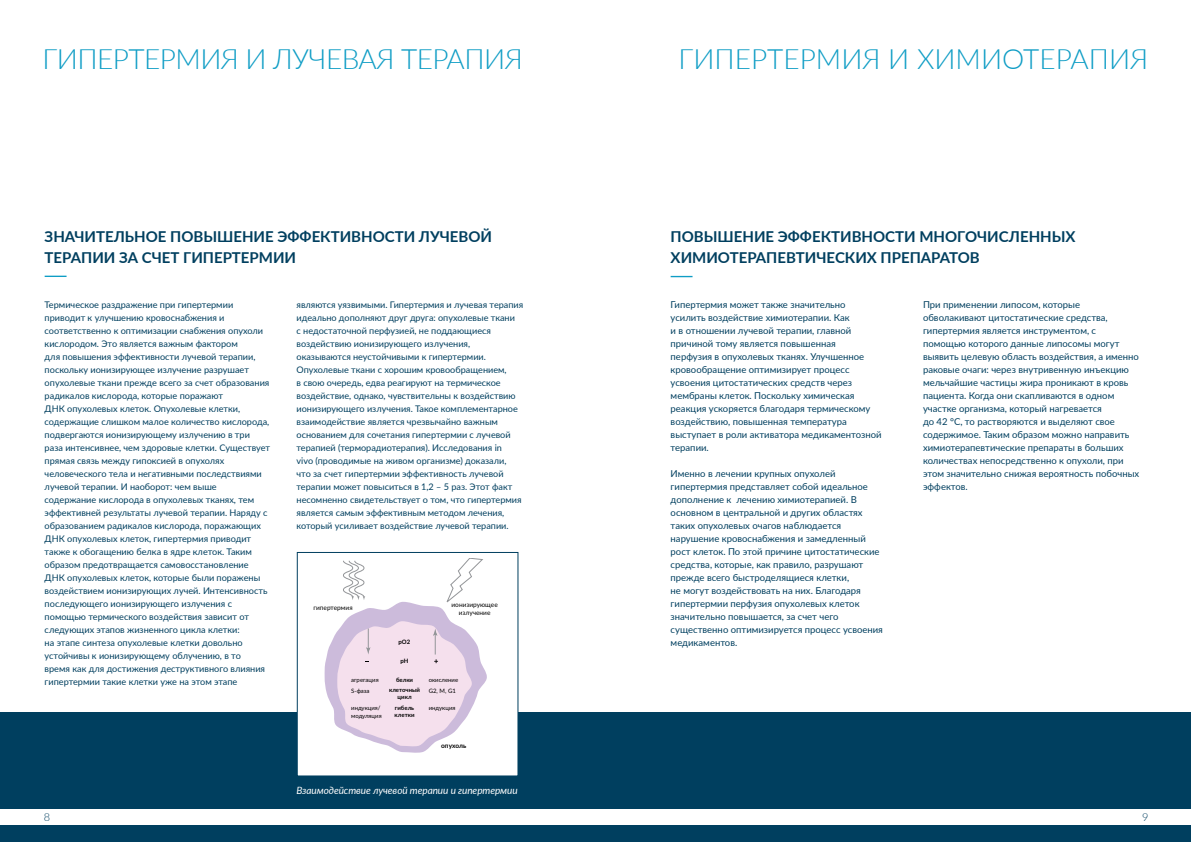
<style>
.page{position:relative;width:1191px;height:842px;background:#fff}
.page>*{position:absolute;margin:0;border:0;box-sizing:border-box;transform-origin:0 0}
.t1{font:300 28px "Lato";letter-spacing:-.02em;color:#0f9dc5}
.t2{font:300 28px "Lato";color:#0f9dc5}
.t3{font:700 15px/21px "Lato";color:#003f5f}
.t4{font:300 11px "Lato";color:#003f5f}
.t5{font:italic 10px "Lato";letter-spacing:-.005em;color:#fff}
.t6{font:9.5px/13px "Lato";color:#003f5f}
.t7{font:9.1px/13px "Lato";color:#003f5f}
.t8{font:6.5px/7.8px "Lato";color:#000;text-align:center}
.t9{font:700 6.5px "Lato";color:#000}
.t10{font:6px/10.6px "Lato";color:#000}
.t11{font:700 6px/10.6px "Lato";color:#000;text-align:center}
</style>
<div class="page">
<div style="left:0;top:712px;width:1191px;height:96px;background:#003f5f"></div>
<div style="left:297px;top:552px;width:221px;height:224px;background:#fff"></div>
<svg style="left:324px;top:558px;width:163px;height:195px"></svg>
<div style="left:297px;top:552px;width:221px;height:224px;border:1px solid #003f5f"></div>
<div style="left:0;top:825px;width:1191px;height:17px;background:#003f5f"></div>
<svg style="left:45px;top:276px;width:22px;height:1px"></svg>
<svg style="left:670px;top:276px;width:22px;height:1px"></svg>
<h1 class="t1" style="left:43px;top:40px;width:482px">ГИПЕРТЕРМИЯ И ЛУЧЕВАЯ ТЕРАПИЯ</h1>
<h1 class="t2" style="left:678px;top:40px;width:471px">ГИПЕРТЕРМИЯ И ХИМИОТЕРАПИЯ</h1>
<h2 class="t3" style="left:45px;top:226px;width:449px">ЗНАЧИТЕЛЬНОЕ ПОВЫШЕНИЕ ЭФФЕКТИВНОСТИ ЛУЧЕВОЙ<br>ТЕРАПИИ ЗА СЧЕТ ГИПЕРТЕРМИИ</h2>
<p class="t7" style="left:45px;top:298px;width:227px">Термическое раздражение при гипертермии приводит к улучшению кровоснабжения и соответственно к оптимизации снабжения опухоли кислородом. Это является важным фактором<br>для повышения эффективности лучевой терапии, поскольку ионизирующее излучение разрушает опухолевые ткани прежде всего за счет образования радикалов кислорода, которые поражают<br>ДНК опухолевых клеток. Опухолевые клетки, содержащие слишком малое количество кислорода, подвергаются ионизирующему излучению в три раза интенсивнее, чем здоровые клетки. Существует прямая связь между гипоксией в опухолях человеческого тела и негативными последствиями лучевой терапии. И наоборот: чем выше содержание кислорода в опухолевых тканях, тем эффективней результаты лучевой терапии. Наряду с образованием радикалов кислорода, поражающих ДНК опухолевых клеток, гипертермия приводит также к обогащению белка в ядре клеток. Таким образом предотвращается самовосстановление ДНК опухолевых клеток, которые были поражены воздействием ионизирующих лучей. Интенсивность последующего ионизирующего излучения с помощью термического воздействия зависит от следующих этапов жизненного цикла клетки:<br>на этапе синтеза опухолевые клетки довольно устойчивы к ионизирующему облучению, в то<br>время как для достижения деструктивного влияния гипертермии такие клетки уже на этом этапе</p>
<p class="t7" style="left:296px;top:298px;width:228px">являются уязвимыми. Гипертермия и лучевая терапия идеально дополняют друг друга: опухолевые ткани<br>с недостаточной перфузией, не поддающиеся воздействию ионизирующего излучения, оказываются неустойчивыми к гипертермии.<br>Опухолевые ткани с хорошим кровообращением,<br>в свою очередь, едва реагируют на термическое воздействие, однако, чувствительны к воздействию ионизирующего излучения. Такое комплементарное взаимодействие является чрезвычайно важным основанием для сочетания гипертермии с лучевой терапией (терморадиотерапия). Исследования in<br>vivo (проводимые на живом организме) доказали,<br>что за счет гипертермии эффективность лучевой терапии может повыситься в 1,2 – 5 раз. Этот факт несомненно свидетельствует о том, что гипертермия является самым эффективным методом лечения, который усиливает воздействие лучевой терапии.</p>
<p class="t8" style="left:313px;top:603px;width:41px">гипертермия</p>
<p class="t8" style="left:451px;top:601px;width:48px">ионизирующее излучение</p>
<p class="t10" style="left:351px;top:674px;width:29px">агрегация<br>S-фаза</p>
<p class="t10" style="left:351px;top:704px;width:32px;line-height:7.2px">индукция/ модуляция</p>
<p class="t11" style="left:398px;top:636px;width:13px">pO2</p>
<p class="t11" style="left:400px;top:655px;width:9px">pH</p>
<p class="t11" style="left:389px;top:674px;width:32px">белки клеточный</p>
<p class="t11" style="left:395px;top:692px;width:21px">цикл гибель</p>
<p class="t11" style="left:394px;top:709px;width:21px">клетки</p>
<p class="t10" style="left:429px;top:674px;width:31px">окисление<br>G2, M, G1</p>
<p class="t10" style="left:429px;top:702px;width:28px">индукция</p>
<p class="t9" style="left:441px;top:741px;width:26px">опухоль</p>
<p class="t5" style="left:296px;top:783px;width:223px">Взаимодействие лучевой терапии и гипертермии</p>
<h2 class="t3" style="left:670px;top:226px;width:406px">ПОВЫШЕНИЕ ЭФФЕКТИВНОСТИ МНОГОЧИСЛЕННЫХ<br>ХИМИОТЕРАПЕВТИЧЕСКИХ ПРЕПАРАТОВ</h2>
<p class="t6" style="left:670px;top:298px;width:212px">Гипертермия может также значительно усилить воздействие химиотерапии. Как<br>и в отношении лучевой терапии, главной причиной тому является повышенная<br>перфузия в опухолевых тканях. Улучшенное кровообращение оптимизирует процесс усвоения цитостатических средств через мембраны клеток. Поскольку химическая реакция ускоряется благодаря термическому воздействию, повышенная температура выступает в роли активатора медикаментозной терапии.</p>
<p class="t6" style="left:670px;top:467px;width:214px">Именно в лечении крупных опухолей гипертермия представляет собой идеальное дополнение к лечению химиотерапией. В основном в центральной и других областях таких опухолевых очагов наблюдается нарушение кровоснабжения и замедленный рост клеток. По этой причине цитостатические средства, которые, как правило, разрушают прежде всего быстроделящиеся клетки,<br>не могут воздействовать на них. Благодаря гипертермии перфузия опухолевых клеток значительно повышается, за счет чего существенно оптимизируется процесс усвоения медикаментов.</p>
<p class="t6" style="left:923px;top:298px;width:218px">При применении липосом, которые обволакивают цитостатические средства, гипертермия является инструментом, с помощью которого данные липосомы могут выявить целевую область воздействия, а именно раковые очаги: через внутривенную инъекцию мельчайшие частицы жира проникают в кровь пациента. Когда они скапливаются в одном участке организма, который нагревается<br>до 42 °C, то растворяются и выделяют свое содержимое. Таким образом можно направить химиотерапевтические препараты в больших количествах непосредственно к опухоли, при этом значительно снижая вероятность побочных эффектов.</p>
<p class="t4" style="left:44px;top:809px;width:8px">8</p>
<p class="t4" style="left:1142px;top:809px;width:8px">9</p>
</div>
